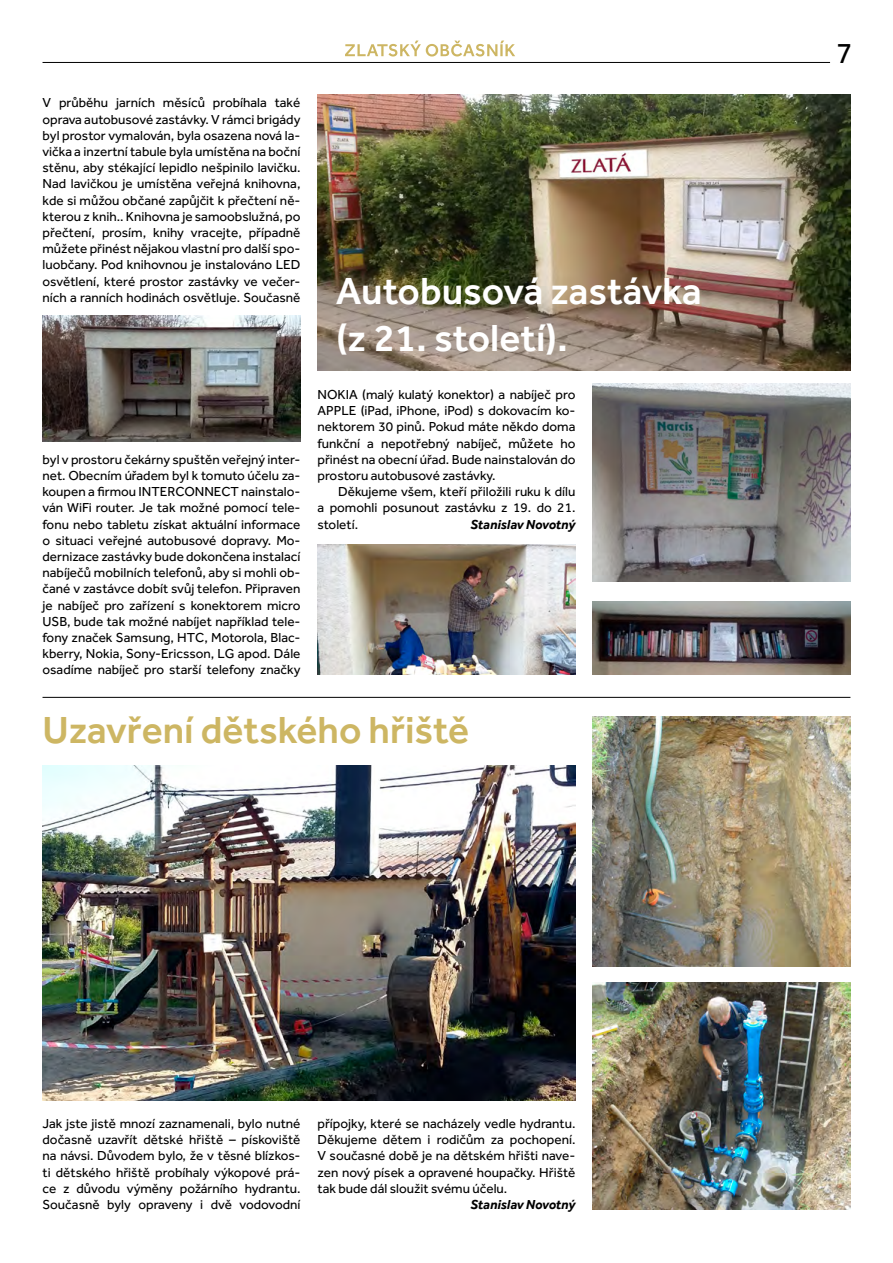
<style>
.page{position:relative;width:893px;height:1263px;background:#fff}
.page>*{position:absolute;margin:0;border:0;box-sizing:border-box;transform-origin:0 0}
.t1{font:500 39px/46.8px "Effra";color:#fff}
.t2{font:500 39px "Effra";color:#cdb663}
.t3{font:30px "Effra";color:#000}
.t4{font:13.5px/16.2px "Effra";color:#000;text-align:justify}
.t5{font:italic 700 13.5px "Effra";color:#000}
</style>
<div class="page">
<hr style="left:43px;top:62px;width:787px;height:1px;background:#000">
<hr style="left:43px;top:697px;width:807px;height:1px;background:#000">
<svg style="left:345px;top:41px;width:170px;height:16px"></svg>
<img style="left:43px;top:316px;width:257px;height:126px">
<img style="left:592px;top:384px;width:258px;height:198px">
<img style="left:43px;top:765px;width:532px;height:335px">
<img style="left:592px;top:717px;width:258px;height:249px">
<img style="left:592px;top:982px;width:258px;height:227px">
<img style="left:317px;top:545px;width:258px;height:129px">
<img style="left:317px;top:94px;width:533px;height:276px">
<img style="left:592px;top:602px;width:258px;height:73px">
<p class="t4" style="left:43px;top:95px;width:259px">V průběhu jarních měsíců probíhala také oprava autobusové zastávky. V rámci brigády byl prostor vymalován, byla osazena nová la&shy;vička a inzertní tabule byla umístěna na boční stěnu, aby stékající lepidlo nešpinilo lavičku.<br>Nad lavičkou je umístěna veřejná knihovna, kde si můžou občané zapůjčit k přečtení ně&shy;kterou z knih.. Knihovna je samoobslužná, po přečtení, prosím, knihy vracejte, případně můžete přinést nějakou vlastní pro další spo&shy;luobčany. Pod knihovnou je instalováno LED osvětlení, které prostor zastávky ve večer&shy;ních a ranních hodinách osvětluje. Současně</p>
<p class="t4" style="left:43px;top:451px;width:259px">byl v prostoru čekárny spuštěn veřejný inter&shy;net. Obecním úřadem byl k tomuto účelu za&shy;koupen a firmou INTERCONNECT nainstalo&shy;ván WiFi router. Je tak možné pomocí tele&shy;fonu nebo tabletu získat aktuální informace o situaci veřejné autobusové dopravy. Mo&shy;dernizace zastávky bude dokončena instalací nabíječů mobilních telefonů, aby si mohli ob&shy;čané v zastávce dobít svůj telefon. Připraven je nabíječ pro zařízení s konektorem micro USB, bude tak možné nabíjet například tele&shy;fony značek Samsung, HTC, Motorola, Blac&shy;kberry, Nokia, Sony-Ericsson, LG apod. Dále osadíme nabíječ pro starší telefony značky</p>
<h1 class="t1" style="left:336px;top:267px;width:367px">Autobusová zastávka (z 21. století).</h1>
<p class="t4" style="left:317px;top:386px;width:259px">NOKIA (malý kulatý konektor) a nabíječ pro APPLE (iPad, iPhone, iPod) s dokovacím ko&shy;nektorem 30 pinů. Pokud máte někdo doma funkční a nepotřebný nabíječ, můžete ho přinést na obecní úřad. Bude nainstalován do prostoru autobusové zastávky.</p>
<p class="t4" style="left:317px;top:483px;width:259px;text-indent:21px">Děkujeme všem, kteří přiložili ruku k dílu a pomohli posunout zastávku z 19. do 21. století.</p>
<p class="t5" style="left:470px;top:516px;width:107px">Stanislav Novotný</p>
<h1 class="t2" style="left:43px;top:706px;width:428px">Uzavření dětského hřiště</h1>
<h2 class="t3" style="left:836px;top:35px;width:18px">7</h2>
<p class="t4" style="left:43px;top:1115px;width:259px">Jak jste jistě mnozí zaznamenali, bylo nutné dočasně uzavřít dětské hřiště – pískoviště na návsi. Důvodem bylo, že v těsné blízkos&shy;ti dětského hřiště probíhaly výkopové prá&shy;ce z důvodu výměny požárního hydrantu.<br>Současně byly opraveny i dvě vodovodní</p>
<p class="t4" style="left:317px;top:1115px;width:259px">přípojky, které se nacházely vedle hydrantu.<br>Děkujeme dětem i rodičům za pochopení.<br>V současné době je na dětském hřišti nave&shy;zen nový písek a opravené houpačky. Hřiště tak bude dál sloužit svému účelu.</p>
<p class="t5" style="left:470px;top:1196px;width:107px">Stanislav Novotný</p>
</div>
